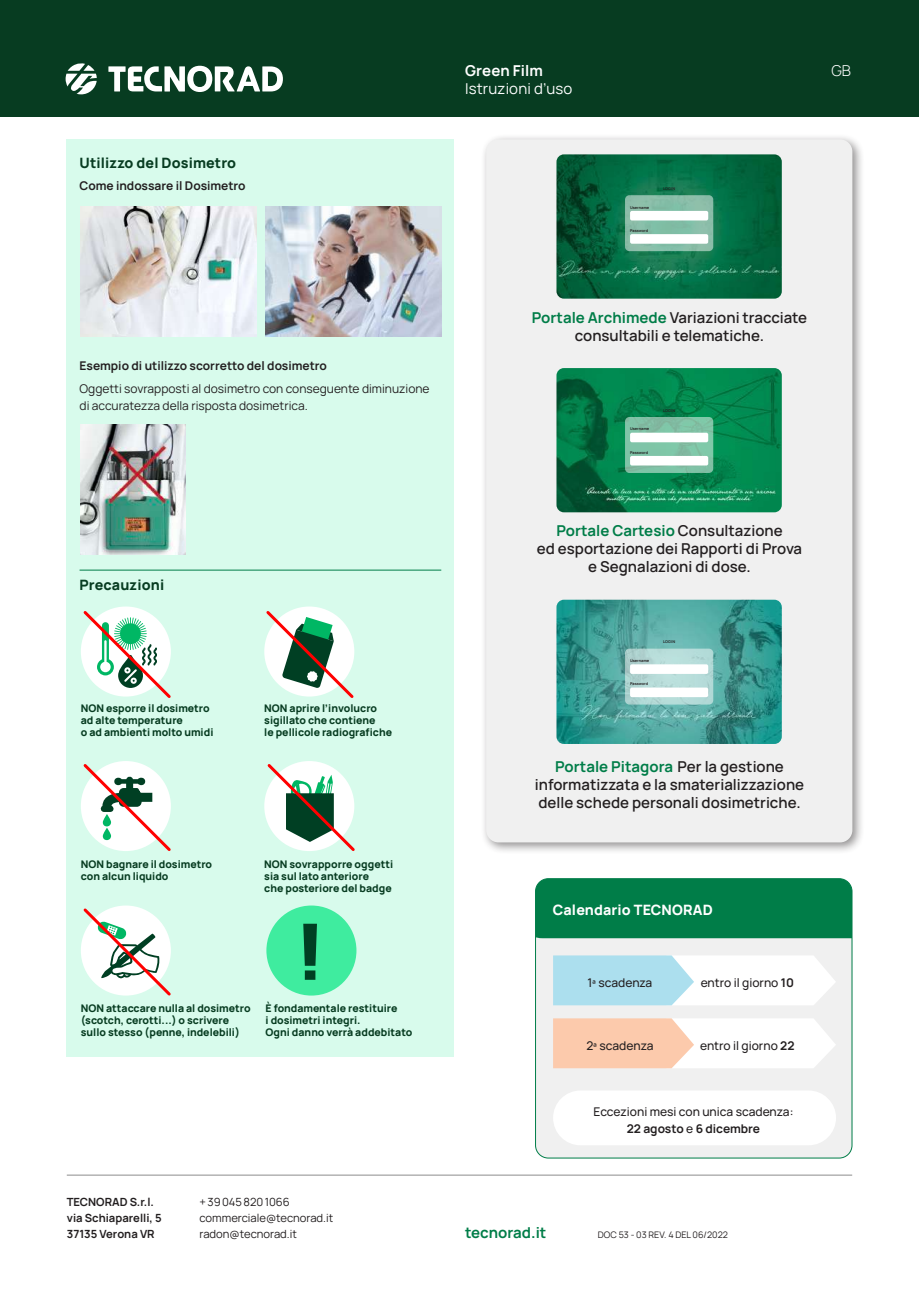
<style>
.page{position:relative;width:919px;height:1289px;background:#fff}
.page>*{position:absolute;margin:0;border:0;box-sizing:border-box;transform-origin:0 0}
.t1{font:600 15px/18px "Manrope";color:#231f20;text-align:center}
.t2{font:15px "Manrope";letter-spacing:.01em;color:#fff}
.t3{font:700 15px "Manrope";color:#007d48}
.t4{font:700 15px "Manrope";letter-spacing:.01em;color:#fff}
.t5{font:300 15px "Manrope";color:#fff}
.t6{font:800 14.25px "Manrope";letter-spacing:.01em;color:#073c21}
.t7{font:800 14.25px "Manrope";letter-spacing:.01em;color:#fff}
.t8{font:500 12px/17px "Manrope";color:#231f20;text-align:center}
.t9{font:12px/16.8px "Manrope";color:#231f20}
.t10{font:700 12px "Manrope";color:#231f20}
.t11{font:11.25px/15.8px "Manrope";color:#231f20}
.t12{font:700 11.25px/15.8px "Manrope";color:#231f20}
.t13{font:800 10.5px/12px "Manrope";color:#073c21}
.t14{font:9px "Manrope";color:#231f20}
.t15{font:700 3.9px "Manrope";color:#231f20}
.s1{font-weight:700;color:#007d48}
.s2{font-weight:700}
</style>
<div class="page">
<div style="left:0;top:0;width:918px;height:117px;background:#073c21"></div>
<svg style="left:108px;top:66px;width:175px;height:26px"></svg>
<svg style="left:66px;top:63px;width:31px;height:31px"></svg>
<hr style="left:67px;top:1174px;width:785px;height:1px;background:#8c8c8c">
<div style="left:67px;top:139px;width:387px;height:917px;background:#d8fbec"></div>
<hr style="left:80px;top:569px;width:361px;height:1px;background:#007d48">
<div style="left:266px;top:905px;width:90px;height:90px;background:#3fec9f;border-radius:50%"></div>
<svg style="left:303px;top:923px;width:14px;height:56px"></svg>
<svg style="left:81px;top:608px;width:92px;height:92px"></svg>
<svg style="left:81px;top:761px;width:92px;height:92px"></svg>
<svg style="left:81px;top:905px;width:92px;height:93px"></svg>
<svg style="left:265px;top:761px;width:92px;height:92px"></svg>
<svg style="left:264px;top:608px;width:92px;height:92px"></svg>
<div style="left:480px;top:133px;width:384px;height:721px;background:#231f20;opacity:.5"></div>
<div style="left:486px;top:139px;width:366px;height:703px;background:#f0f0f0;border-radius:12px"></div>
<img style="left:556px;top:599px;width:225px;height:145px">
<div style="left:625px;top:648px;width:88px;height:56px;background:linear-gradient(to right,#b0d3d0,#b8dfdc);border-radius:4px"></div>
<div style="left:630px;top:664px;width:78px;height:10px;background:#fff;border-radius:2px"></div>
<div style="left:630px;top:687px;width:78px;height:10px;background:#fff;border-radius:2px"></div>
<img style="left:556px;top:368px;width:225px;height:144px">
<svg style="left:625px;top:417px;width:88px;height:56px;background:#82c2a6"></svg>
<div style="left:630px;top:432px;width:78px;height:10px;background:#fff;border-radius:2px"></div>
<div style="left:630px;top:456px;width:78px;height:9px;background:#fff;border-radius:2px"></div>
<img style="left:556px;top:154px;width:225px;height:144px">
<div style="left:625px;top:195px;width:88px;height:56px;background:#89bea9;border-radius:4px"></div>
<div style="left:630px;top:211px;width:78px;height:9px;background:#fff;border-radius:2px"></div>
<div style="left:630px;top:234px;width:78px;height:10px;background:#fff;border-radius:2px"></div>
<img style="left:81px;top:207px;width:175px;height:129px">
<img style="left:81px;top:424px;width:105px;height:130px">
<img style="left:265px;top:207px;width:176px;height:129px">
<div style="left:535px;top:878px;width:316px;height:279px;background:#f0f0f0;border-radius:13px"></div>
<div style="left:536px;top:878px;width:315px;height:60px;background:#007d48"></div>
<div style="left:535px;top:878px;width:317px;height:280px;border:1px solid #007d48;border-radius:13px"></div>
<svg style="left:553px;top:955px;width:282px;height:50px"></svg>
<svg style="left:553px;top:1018px;width:283px;height:50px"></svg>
<div style="left:553px;top:1090px;width:283px;height:55px;background:#fff;border-radius:27px"></div>
<h2 class="t6" style="left:80px;top:152px;width:158px">Utilizzo del Dosimetro</h2>
<p class="t10" style="left:80px;top:177px;width:168px">Come indossare il Dosimetro</p>
<p class="t10" style="left:80px;top:357px;width:249px">Esempio di utilizzo scorretto del dosimetro</p>
<p class="t9" style="left:80px;top:379px;width:351px">Oggetti sovrapposti al dosimetro con conseguente diminuzione di accuratezza della risposta dosimetrica.</p>
<h2 class="t6" style="left:80px;top:574px;width:86px">Precauzioni</h2>
<p class="t13" style="left:81px;top:701px;width:134px">NON esporre il dosimetro ad alte temperature<br>o ad ambienti molto umidi</p>
<p class="t13" style="left:81px;top:857px;width:133px">NON bagnare il dosimetro con alcun liquido</p>
<p class="t13" style="left:264px;top:701px;width:129px">NON aprire l’involucro sigillato che contiene<br>le pellicole radiografiche</p>
<p class="t13" style="left:264px;top:857px;width:130px">NON sovrapporre oggetti sia sul lato anteriore<br>che posteriore del badge</p>
<p class="t13" style="left:81px;top:1002px;width:171px">NON attaccare nulla al dosimetro (scotch, cerotti...) o scrivere sullo stesso (penne, indelebili)</p>
<p class="t13" style="left:265px;top:1002px;width:148px">È fondamentale restituire<br>i dosimetri integri.<br>Ogni danno verrà addebitato</p>
<p class="t12" style="left:67px;top:1193px;width:96px">TECNORAD S.r.l. via Schiaparelli, 5<br>37135 Verona VR</p>
<p class="t11" style="left:199px;top:1193px;width:135px">+390458201066 commerciale@tecnorad.it radon@tecnorad.it</p>
<h1 class="t4" style="left:465px;top:60px;width:79px">Green Film</h1>
<h1 class="t5" style="left:831px;top:60px;width:21px">GB</h1>
<h1 class="t2" style="left:465px;top:78px;width:109px">Istruzioni d’uso</h1>
<p class="t15" style="left:630px;top:204px;width:21px">Username</p>
<p class="t15" style="left:630px;top:227px;width:20px">Password</p>
<p class="t15" style="left:663px;top:186px;width:14px">LOGIN</p>
<h1 class="t1" style="left:531px;top:308px;width:277px"><span class="s1">Portale Archimede</span> Variazioni tracciate consultabili e telematiche.</h1>
<p class="t15" style="left:630px;top:426px;width:21px">Username</p>
<p class="t15" style="left:630px;top:449px;width:20px">Password</p>
<p class="t15" style="left:663px;top:407px;width:14px">LOGIN</p>
<h1 class="t1" style="left:537px;top:521px;width:267px"><span class="s1">Portale Cartesio</span> Consultazione<br>ed esportazione dei Rapporti di Prova e Segnalazioni di dose.</h1>
<p class="t15" style="left:630px;top:657px;width:21px">Username</p>
<p class="t15" style="left:630px;top:681px;width:20px">Password</p>
<p class="t15" style="left:663px;top:639px;width:14px">LOGIN</p>
<h1 class="t1" style="left:535px;top:757px;width:271px"><span class="s1">Portale Pitagora</span> Per la gestione informatizzata e la smaterializzazione delle schede personali dosimetriche.</h1>
<h2 class="t7" style="left:552px;top:899px;width:161px">Calendario TECNORAD</h2>
<p class="t8" style="left:587px;top:973px;width:66px">1ª scadenza</p>
<p class="t8" style="left:586px;top:1036px;width:69px">2ª scadenza</p>
<p class="t8" style="left:700px;top:973px;width:95px">entro il giorno <span class="s2">10</span></p>
<p class="t8" style="left:700px;top:1036px;width:96px">entro il giorno <span class="s2">22</span></p>
<p class="t8" style="left:593px;top:1102px;width:201px">Eccezioni mesi con unica scadenza:<br><span class="s2">22 agosto</span> e <span class="s2">6 dicembre</span></p>
<h1 class="t3" style="left:465px;top:1221px;width:83px">tecnorad.it</h1>
<p class="t14" style="left:598px;top:1228px;width:132px">DOC 53 - 03 REV. 4 DEL 06/2022</p>
</div>
